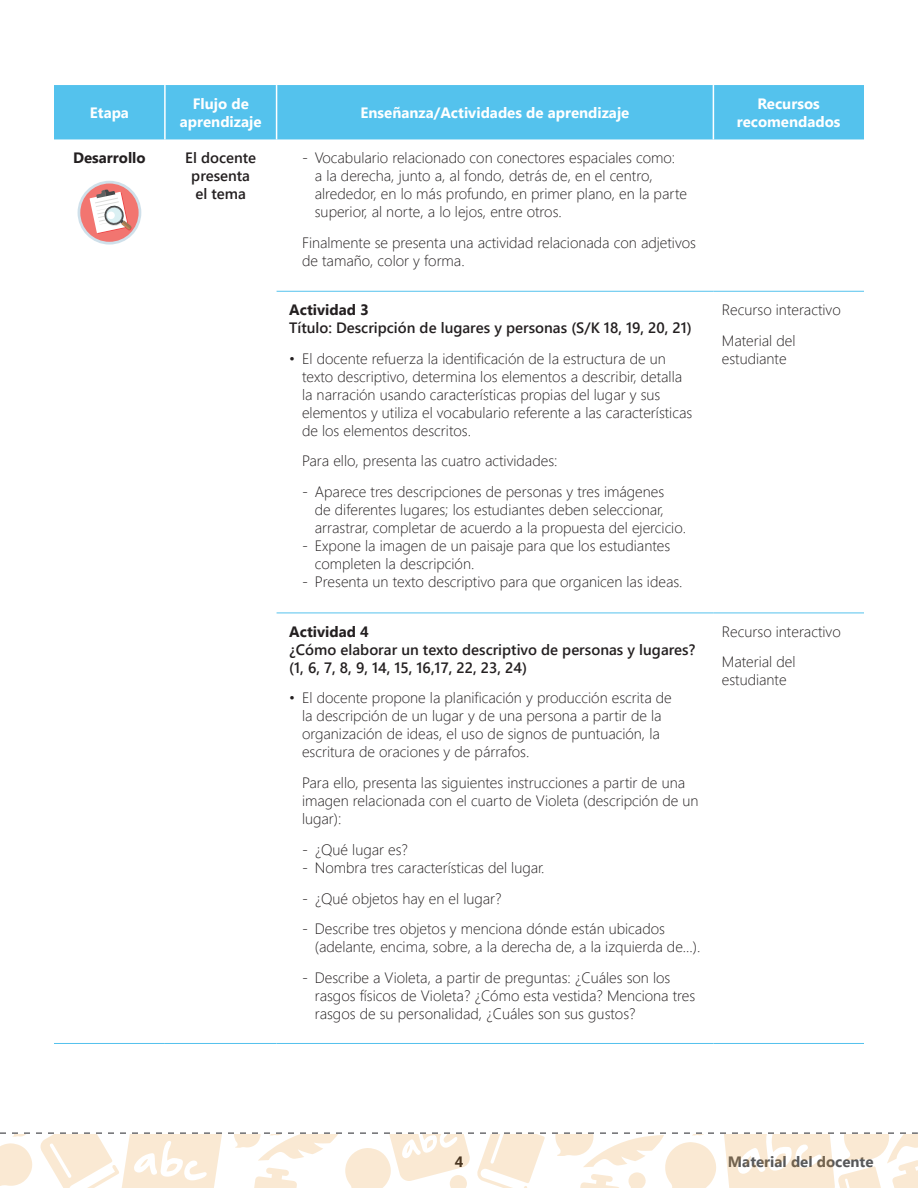
<style>
.page{position:relative;width:918px;height:1188px;background:#fff}
.page>*{position:absolute;margin:0;border:0;box-sizing:border-box;transform-origin:0 0}
.t1{font:300 15px/18px "Segoe UI";color:#231f20}
.t2{font:600 15px/18px "Segoe UI";color:#231f20;text-align:center}
.t3{font:700 15px/18px "Segoe UI";color:#fff;text-align:center}
.t4{font:700 15px "Segoe UI";color:#231f20}
.t5{font:700 15px "Segoe UI";color:#57585a}
</style>
<div class="page">
<svg style="left:0;top:1132px;width:918px;height:56px"></svg>
<div style="left:54px;top:85px;width:810px;height:54px;background:#54c2ed"></div>
<hr style="left:164px;top:85px;width:2px;height:54px;background:#fff">
<hr style="left:276px;top:85px;width:1px;height:54px;background:#fff">
<hr style="left:713px;top:85px;width:1px;height:54px;background:#fff">
<hr style="left:277px;top:291px;width:436px;height:1px;background:#54c2ed">
<hr style="left:713px;top:291px;width:151px;height:1px;background:#54c2ed">
<hr style="left:277px;top:613px;width:436px;height:1px;background:#54c2ed">
<hr style="left:713px;top:613px;width:151px;height:1px;background:#54c2ed">
<hr style="left:277px;top:1043px;width:436px;height:1px;background:#54c2ed">
<hr style="left:713px;top:1043px;width:151px;height:1px;background:#54c2ed">
<hr style="left:54px;top:1043px;width:111px;height:1px;background:#54c2ed">
<hr style="left:165px;top:1043px;width:112px;height:1px;background:#54c2ed">
<svg style="left:78px;top:181px;width:63px;height:64px"></svg>
<div style="left:80px;top:184px;width:59px;height:58px;background:#f27570;border-radius:50%"></div>
<svg style="left:90px;top:189px;width:42px;height:45px"></svg>
<p class="t3" style="left:90px;top:103px;width:41px">Etapa</p>
<p class="t3" style="left:180px;top:94px;width:83px">Flujo de aprendizaje</p>
<p class="t3" style="left:361px;top:103px;width:270px">Enseñanza/Actividades de aprendizaje</p>
<p class="t3" style="left:737px;top:94px;width:105px">Recursos recomendados</p>
<p class="t4" style="left:73px;top:147px;width:74px">Desarrollo</p>
<p class="t2" style="left:185px;top:148px;width:72px">El docente presenta el tema</p>
<p class="t1" style="left:315px;top:148px;width:374px;text-indent:-13px">- Vocabulario relacionado con conectores espaciales como:<br>a la derecha, junto a, al fondo, detrás de, en el centro, alrededor, en lo más profundo, en primer plano, en la parte superior, al norte, a lo lejos, entre otros.</p>
<p class="t1" style="left:302px;top:233px;width:395px">Finalmente se presenta una actividad relacionada con adjetivos de tamaño, color y forma.</p>
<p class="t4" style="left:289px;top:299px;width:81px">Actividad 3</p>
<p class="t2" style="left:289px;top:318px;width:404px">Título: Descripción de lugares y personas (S/K 18, 19, 20, 21)</p>
<p class="t1" style="left:302px;top:349px;width:392px;text-indent:-13px">• El docente refuerza la identificación de la estructura de un texto descriptivo, determina los elementos a describir, detalla la narración usando características propias del lugar y sus elementos y utiliza el vocabulario referente a las características de los elementos descritos.</p>
<p class="t1" style="left:302px;top:451px;width:257px">Para ello, presenta las cuatro actividades:</p>
<p class="t1" style="left:315px;top:482px;width:373px;text-indent:-13px">- Aparece tres descripciones de personas y tres imágenes<br>de diferentes lugares; los estudiantes deben seleccionar, arrastrar, completar de acuerdo a la propuesta del ejercicio.</p>
<p class="t1" style="left:315px;top:536px;width:357px;text-indent:-13px">- Expone la imagen de un paisaje para que los estudiantes completen la descripción.</p>
<p class="t1" style="left:302px;top:572px;width:382px">- Presenta un texto descriptivo para que organicen las ideas.</p>
<p class="t1" style="left:722px;top:294px;width:120px;line-height:30.8px">Recurso interactivo<br>Material del</p>
<p class="t1" style="left:722px;top:349px;width:66px">estudiante</p>
<p class="t4" style="left:289px;top:621px;width:81px">Actividad 4</p>
<p class="t2" style="left:289px;top:640px;width:408px;text-align:left">¿Cómo elaborar un texto descriptivo de personas y lugares? (1, 6, 7, 8, 9, 14, 15, 16,17, 22, 23, 24)</p>
<p class="t1" style="left:302px;top:688px;width:371px;text-indent:-13px">• El docente propone la planificación y producción escrita de la descripción de un lugar y de una persona a partir de la organización de ideas, el uso de signos de puntuación, la escritura de oraciones y de párrafos.</p>
<p class="t1" style="left:302px;top:773px;width:398px">Para ello, presenta las siguientes instrucciones a partir de una imagen relacionada con el cuarto de Violeta (descripción de un lugar):</p>
<p class="t1" style="left:302px;top:840px;width:108px">- ¿Qué lugar es?</p>
<p class="t1" style="left:302px;top:858px;width:244px">- Nombra tres características del lugar.</p>
<p class="t1" style="left:302px;top:889px;width:201px">- ¿Qué objetos hay en el lugar?</p>
<p class="t1" style="left:315px;top:919px;width:387px;text-indent:-13px">- Describe tres objetos y menciona dónde están ubicados (adelante, encima, sobre, a la derecha de, a la izquierda de…).</p>
<p class="t1" style="left:315px;top:968px;width:382px;text-indent:-13px">- Describe a Violeta, a partir de preguntas: ¿Cuáles son los rasgos físicos de Violeta? ¿Cómo esta vestida? Menciona tres rasgos de su personalidad, ¿Cuáles son sus gustos?</p>
<p class="t1" style="left:722px;top:615px;width:120px;line-height:30.8px">Recurso interactivo<br>Material del</p>
<p class="t1" style="left:722px;top:670px;width:66px">estudiante</p>
<p class="t4" style="left:455px;top:1151px;width:10px">4</p>
<p class="t5" style="left:728px;top:1151px;width:147px">Material del docente</p>
</div>
